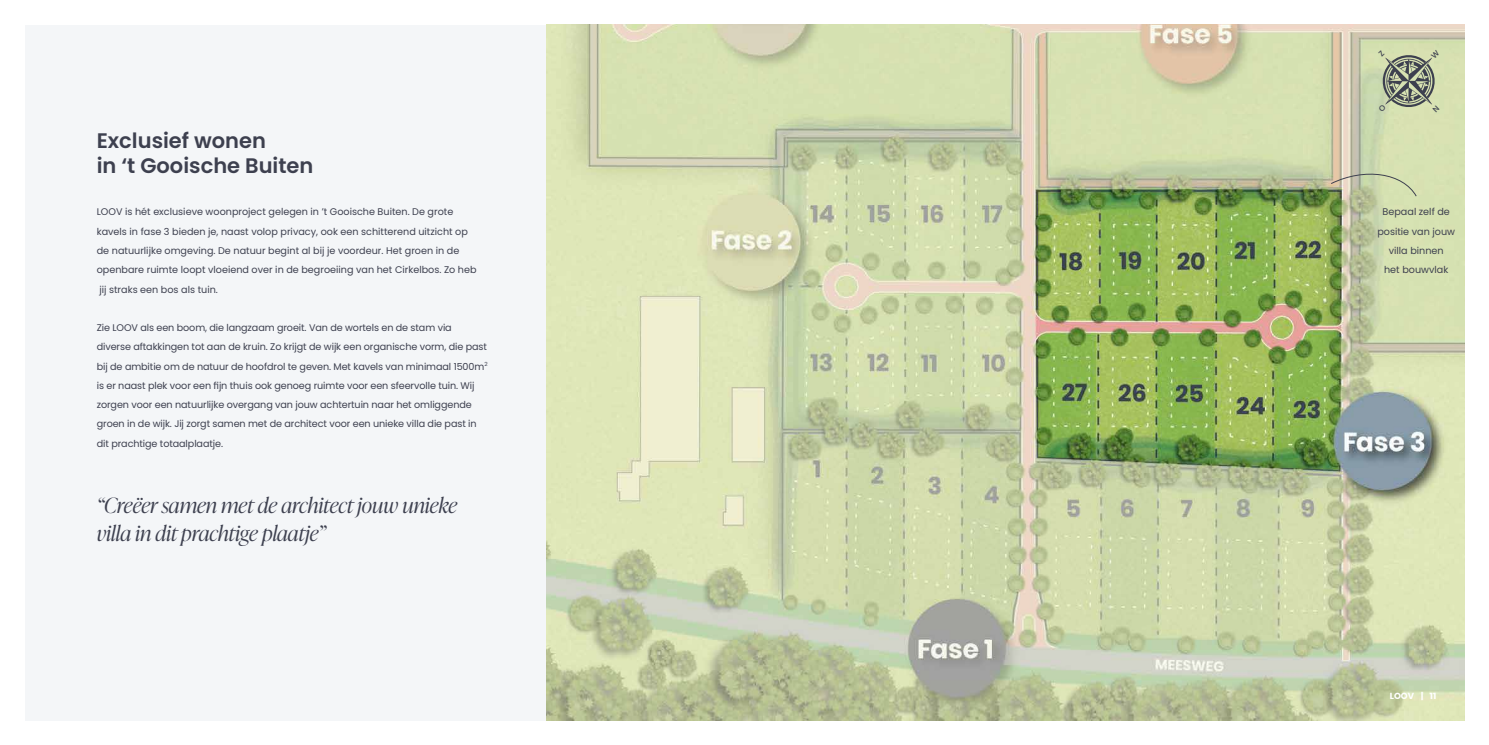
<style>
.page{position:relative;width:1489px;height:745px;background:#fff}
.page>*{position:absolute;margin:0;border:0;box-sizing:border-box;transform-origin:0 0}
.t1{font:italic 300 21px/28px "Ivy Presto Display";color:#3d404f}
.t2{font:600 21px/25.2px "Poppins";color:#3d404f}
.t3{font:9.62px/19.2px "Poppins";letter-spacing:-.01em;color:#3d404f}
.t4{font:700 8.75px "Poppins";color:#fff}
</style>
<div class="page">
<div style="left:25px;top:25px;width:522px;height:694px;background:#f4f6f8"></div>
<img style="left:546px;top:25px;width:917px;height:694px">
<svg style="left:1329px;top:167px;width:88px;height:30px;background:#c6cba6"></svg>
<svg style="left:1377px;top:50px;width:62px;height:62px;background:#a2aa90"></svg>
<h1 class="t2" style="left:97px;top:128px;width:218px">Exclusief wonen<br>in ‘t Gooische Buiten</h1>
<p class="t3" style="left:97px;top:202px;width:381px">LOOV is hét exclusieve woonproject gelegen in ’t Gooische Buiten. De grote kavels in fase 3 bieden je, naast volop privacy, ook een schitterend uitzicht op de natuurlijke omgeving. De natuur begint al bij je voordeur. Het groen in de openbare ruimte loopt vloeiend over in de begroeiing van het Cirkelbos. Zo heb jij straks een bos als tuin.</p>
<p class="t3" style="left:97px;top:318px;width:392px">Zie LOOV als een boom, die langzaam groeit. Van de wortels en de stam via diverse aftakkingen tot aan de kruin. Zo krijgt de wijk een organische vorm, die past bij de ambitie om de natuur de hoofdrol te geven. Met kavels van minimaal 1500m<sup>2 </sup>is er naast plek voor een fijn thuis ook genoeg ruimte voor een sfeervolle tuin. Wij zorgen voor een natuurlijke overgang van jouw achtertuin naar het omliggende groen in de wijk. Jij zorgt samen met de architect voor een unieke villa die past in dit prachtige totaalplaatje.</p>
<h1 class="t1" style="left:97px;top:489px;width:362px">“Creëer samen met de architect jouw unieke villa in dit prachtige plaatje”</h1>
<p class="t3" style="left:1377px;top:202px;width:79px;text-align:center">Bepaal zelf de positie van jouw villa binnen<br>het bouwvlak</p>
<p class="t4" style="left:1389px;top:690px;width:48px">LOOV | 11</p>
</div>
